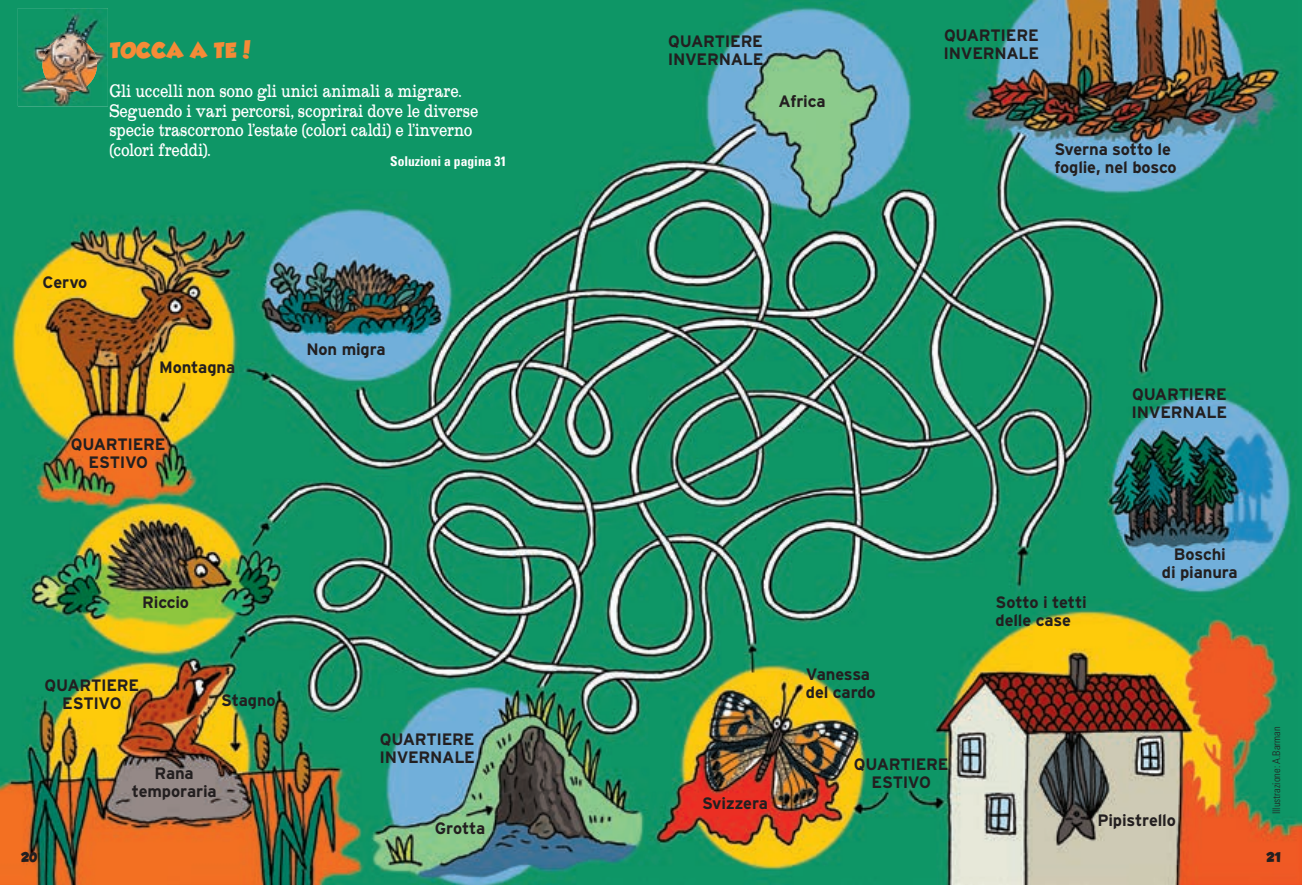
<style>
.page{position:relative;width:1302px;height:885px;background:#fff}
.page>*{position:absolute;margin:0;border:0;box-sizing:border-box;transform-origin:0 0}
.t1{font:19.2px "GROBOLD";letter-spacing:.04em;color:#f58b37}
.t2{font:18.75px/19.5px "Roundslab Serif";letter-spacing:-.015em;color:#fff}
.t3{font:700 16.5px/18px "Interstate";letter-spacing:-.015em;color:#231f20}
.t4{font:700 condensed 13.5px "Univers";color:#fff}
.t5{font:12px "GROBOLD";color:#231f20}
.t6{font:300 condensed 10.5px "Univers";color:#231f20}
</style>
<div class="page">
<img style="left:0;top:0;width:1301px;height:884px">
<img style="left:18px;top:8px;width:90px;height:98px">
<img style="left:42px;top:37px;width:55px;height:55px;border-radius:27px">
<p class="t1" style="left:110px;top:39px;width:143px">TOCCA A TE!</p>
<p class="t2" style="left:109px;top:81px;width:370px">Gli uccelli non sono gli unici animali a migrare.<br>Seguendo i vari percorsi, scoprirai dove le diverse specie trascorrono l’estate (colori caldi) e l’inverno (colori freddi).</p>
<p class="t4" style="left:390px;top:153px;width:118px">Soluzioni a pagina 31</p>
<p class="t3" style="left:43px;top:273px;width:46px">Cervo</p>
<p class="t3" style="left:159px;top:358px;width:78px">Montagna</p>
<p class="t3" style="left:306px;top:340px;width:81px">Non migra</p>
<p class="t3" style="left:71px;top:435px;width:96px;text-align:center">QUARTIERE<br>ESTIVO</p>
<p class="t3" style="left:142px;top:592px;width:48px">Riccio</p>
<p class="t3" style="left:45px;top:675px;width:96px;text-align:center">QUARTIERE<br>ESTIVO</p>
<p class="t3" style="left:221px;top:691px;width:56px">Stagno</p>
<p class="t3" style="left:132px;top:763px;width:86px;text-align:center">Rana temporaria</p>
<p class="t3" style="left:379px;top:730px;width:97px">QUARTIERE<br>INVERNALE</p>
<p class="t3" style="left:435px;top:818px;width:52px">Grotta</p>
<p class="t3" style="left:667px;top:32px;width:97px">QUARTIERE<br>INVERNALE</p>
<p class="t3" style="left:778px;top:92px;width:48px">Africa</p>
<p class="t3" style="left:943px;top:26px;width:97px">QUARTIERE<br>INVERNALE</p>
<p class="t3" style="left:1054px;top:140px;width:124px">Sverna sotto le foglie, nel bosco</p>
<p class="t3" style="left:1131px;top:385px;width:97px">QUARTIERE<br>INVERNALE</p>
<p class="t3" style="left:702px;top:793px;width:67px">Svizzera</p>
<p class="t3" style="left:805px;top:664px;width:71px">Vanessa del cardo</p>
<p class="t3" style="left:853px;top:754px;width:96px;text-align:center">QUARTIERE<br>ESTIVO</p>
<p class="t3" style="left:995px;top:592px;width:92px">Sotto i tetti delle case</p>
<p class="t3" style="left:1161px;top:545px;width:77px;text-align:center">Boschi<br>di pianura</p>
<p class="t3" style="left:1097px;top:811px;width:80px">Pipistrello</p>
<p class="t6" style="left:1269px;top:814px;width:90px;rotate:-90deg">Illustrazione: A.Barman</p>
<p class="t5" style="left:21px;top:850px;width:18px">20</p>
<p class="t5" style="left:1266px;top:850px;width:16px">21</p>
</div>
